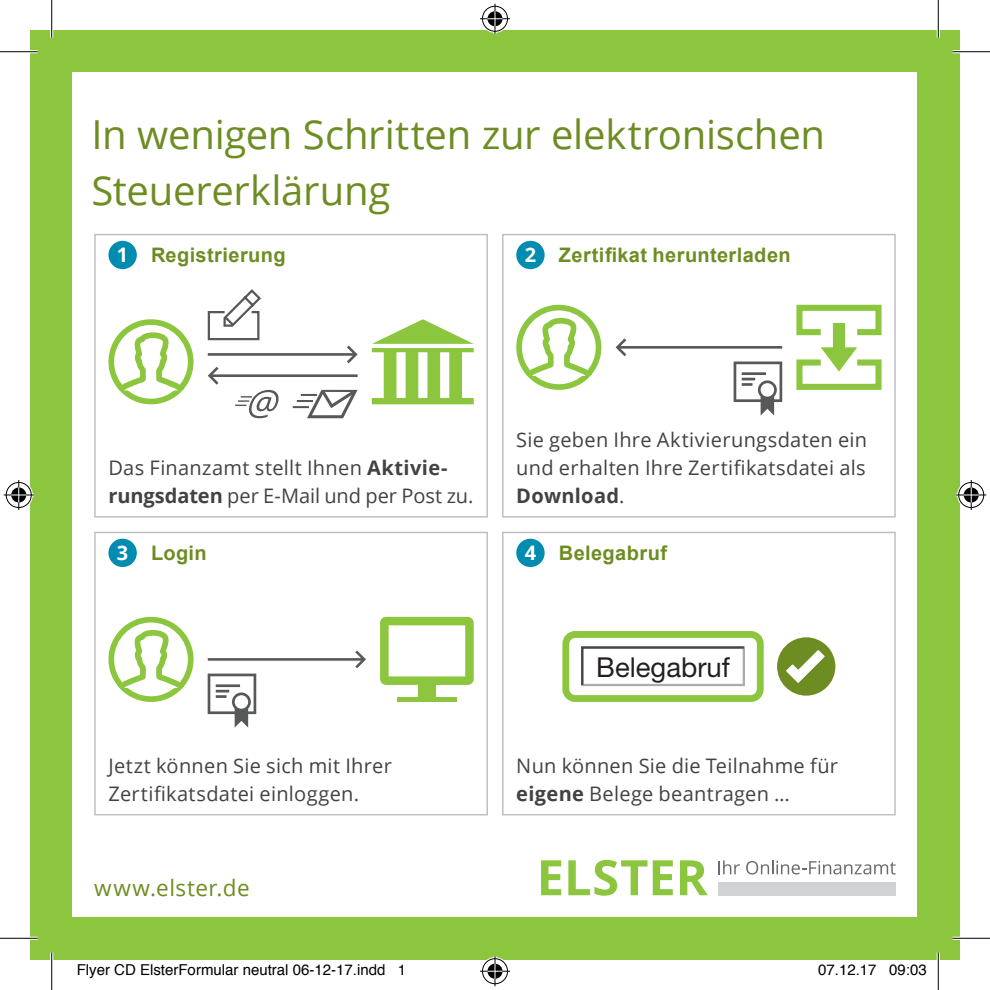
<style>
.page{position:relative;width:990px;height:990px;background:#fff}
.page>*{position:absolute;margin:0;border:0;box-sizing:border-box;transform-origin:0 0}
.t1{font:40px/56.8px "Open Sans";letter-spacing:-.005em;color:#6d8d23}
.t2{font:27.5px "Helvetica Neue";color:#231f20}
.t3{font:22.5px "Open Sans";letter-spacing:.02em;color:#6d8d23}
.t4{font:20px/28.2px "Open Sans";letter-spacing:.015em;color:#414243}
.t5{font:700 20px "Arial";letter-spacing:.02em;color:#6d8d23}
.t6{font:700 20px "Open Sans";color:#fff}
.t7{font:15px "Helvetica";color:#000}
.s1{font-weight:700}
</style>
<div class="page">
<div style="left:30px;top:30px;width:929px;height:929px;background:#8bc63e"></div>
<div style="left:73px;top:73px;width:843px;height:843px;background:#fff"></div>
<svg style="left:581px;top:646px;width:164px;height:41px"></svg>
<div style="left:562px;top:631px;width:201px;height:70px;border:7px solid #8bc63e;border-radius:9px"></div>
<div style="left:776px;top:637px;width:59px;height:58px;background:#6d8d23;border-radius:50%"></div>
<svg style="left:786px;top:650px;width:38px;height:32px"></svg>
<svg style="left:108px;top:319px;width:85px;height:85px"></svg>
<svg style="left:208px;top:289px;width:53px;height:51px"></svg>
<svg style="left:235px;top:390px;width:43px;height:28px"></svg>
<svg style="left:733px;top:361px;width:49px;height:54px"></svg>
<div style="left:371px;top:398px;width:102px;height:6px;background:#8bc63e"></div>
<hr style="left:371px;top:348px;width:102px;height:4px;background:#8bc63e">
<svg style="left:372px;top:319px;width:101px;height:25px"></svg>
<div style="left:383px;top:350px;width:13px;height:50px;background:#8bc63e"></div>
<div style="left:405px;top:350px;width:13px;height:50px;background:#8bc63e"></div>
<div style="left:427px;top:350px;width:13px;height:50px;background:#8bc63e"></div>
<div style="left:449px;top:350px;width:13px;height:50px;background:#8bc63e"></div>
<svg style="left:516px;top:305px;width:85px;height:85px"></svg>
<svg style="left:293px;top:390px;width:64px;height:28px"></svg>
<svg style="left:796px;top:305px;width:85px;height:85px"></svg>
<svg style="left:380px;top:616px;width:93px;height:68px"></svg>
<div style="left:418px;top:680px;width:17px;height:21px;background:#8bc63e"></div>
<hr style="left:397px;top:697px;width:59px;height:4px;background:#8bc63e">
<svg style="left:108px;top:616px;width:85px;height:85px"></svg>
<svg style="left:344px;top:345px;width:14px;height:19px"></svg>
<hr style="left:208px;top:353px;width:147px;height:2px;background:#57585a">
<svg style="left:207px;top:367px;width:12px;height:18px"></svg>
<hr style="left:210px;top:374px;width:147px;height:3px;background:#57585a">
<svg style="left:615px;top:338px;width:14px;height:19px"></svg>
<hr style="left:617px;top:346px;width:165px;height:2px;background:#57585a">
<svg style="left:207px;top:673px;width:49px;height:54px"></svg>
<svg style="left:352px;top:650px;width:14px;height:19px"></svg>
<hr style="left:208px;top:658px;width:155px;height:2px;background:#57585a">
<div style="left:94px;top:234px;width:394px;height:283px;border:1px solid #bcbdc0"></div>
<div style="left:94px;top:531px;width:394px;height:284px;border:1px solid #bcbdc0"></div>
<div style="left:502px;top:234px;width:393px;height:283px;border:1px solid #bcbdc0"></div>
<div style="left:502px;top:531px;width:393px;height:284px;border:1px solid #bcbdc0"></div>
<div style="left:108px;top:241px;width:29px;height:28px;background:#008bb0;border-radius:50%"></div>
<svg style="left:541px;top:860px;width:20px;height:35px"></svg>
<svg style="left:568px;top:859px;width:104px;height:36px"></svg>
<svg style="left:680px;top:860px;width:27px;height:35px"></svg>
<div style="left:718px;top:881px;width:177px;height:14px;background:#d1d2d4"></div>
<svg style="left:718px;top:860px;width:21px;height:14px"></svg>
<svg style="left:746px;top:860px;width:149px;height:14px"></svg>
<div style="left:516px;top:241px;width:28px;height:28px;background:#008bb0;border-radius:50%"></div>
<div style="left:516px;top:538px;width:28px;height:29px;background:#008bb0;border-radius:50%"></div>
<div style="left:108px;top:538px;width:29px;height:29px;background:#008bb0;border-radius:50%"></div>
<hr style="left:0;top:50px;width:38px;height:3px;background:#fff">
<hr style="left:952px;top:50px;width:37px;height:3px;background:#fff">
<hr style="left:0;top:936px;width:38px;height:3px;background:#fff">
<hr style="left:952px;top:936px;width:37px;height:3px;background:#fff">
<hr style="left:50px;top:0;width:3px;height:38px;background:#fff">
<hr style="left:50px;top:952px;width:3px;height:37px;background:#fff">
<hr style="left:936px;top:0;width:3px;height:38px;background:#fff">
<hr style="left:936px;top:952px;width:3px;height:37px;background:#fff">
<hr style="left:0;top:51px;width:38px;height:1px;background:#000">
<hr style="left:952px;top:51px;width:37px;height:1px;background:#000">
<hr style="left:0;top:937px;width:38px;height:1px;background:#000">
<hr style="left:952px;top:937px;width:37px;height:1px;background:#000">
<hr style="left:51px;top:0;width:1px;height:38px;background:#000">
<hr style="left:51px;top:952px;width:1px;height:37px;background:#000">
<hr style="left:937px;top:0;width:1px;height:38px;background:#000">
<hr style="left:937px;top:952px;width:1px;height:37px;background:#000">
<div style="left:481px;top:5px;width:28px;height:28px;border:3px solid #fff;border-radius:50%"></div>
<hr style="left:480px;top:17px;width:30px;height:3px;background:#fff">
<hr style="left:493px;top:4px;width:3px;height:30px;background:#fff">
<div style="left:486px;top:10px;width:18px;height:18px;border:3px solid #fff;border-radius:50%"></div>
<div style="left:482px;top:6px;width:25px;height:26px;border:1px solid #000;border-radius:50%"></div>
<hr style="left:480px;top:18px;width:30px;height:1px;background:#000">
<hr style="left:494px;top:4px;width:1px;height:30px;background:#000">
<svg style="left:487px;top:11px;width:15px;height:15px"></svg>
<div style="left:481px;top:956px;width:28px;height:28px;border:3px solid #fff;border-radius:50%"></div>
<hr style="left:480px;top:969px;width:30px;height:3px;background:#fff">
<hr style="left:493px;top:955px;width:3px;height:30px;background:#fff">
<div style="left:486px;top:961px;width:18px;height:18px;border:3px solid #fff;border-radius:50%"></div>
<div style="left:482px;top:958px;width:25px;height:25px;border:1px solid #000;border-radius:50%"></div>
<hr style="left:480px;top:970px;width:30px;height:1px;background:#000">
<hr style="left:494px;top:955px;width:1px;height:30px;background:#000">
<svg style="left:487px;top:963px;width:15px;height:15px"></svg>
<div style="left:5px;top:481px;width:28px;height:28px;border:3px solid #fff;border-radius:50%"></div>
<hr style="left:4px;top:493px;width:30px;height:3px;background:#fff">
<hr style="left:17px;top:480px;width:3px;height:30px;background:#fff">
<div style="left:10px;top:486px;width:18px;height:18px;border:3px solid #fff;border-radius:50%"></div>
<div style="left:6px;top:482px;width:26px;height:25px;border:1px solid #000;border-radius:50%"></div>
<hr style="left:4px;top:494px;width:30px;height:1px;background:#000">
<hr style="left:18px;top:480px;width:1px;height:30px;background:#000">
<svg style="left:11px;top:487px;width:15px;height:15px"></svg>
<div style="left:956px;top:481px;width:28px;height:28px;border:3px solid #fff;border-radius:50%"></div>
<hr style="left:955px;top:493px;width:30px;height:3px;background:#fff">
<hr style="left:969px;top:480px;width:3px;height:30px;background:#fff">
<div style="left:961px;top:486px;width:18px;height:18px;border:3px solid #fff;border-radius:50%"></div>
<div style="left:958px;top:482px;width:25px;height:25px;border:1px solid #000;border-radius:50%"></div>
<hr style="left:955px;top:494px;width:30px;height:1px;background:#000">
<hr style="left:970px;top:480px;width:1px;height:30px;background:#000">
<svg style="left:963px;top:487px;width:15px;height:15px"></svg>
<h1 class="t1" style="left:91px;top:105px;width:735px">In wenigen Schritten zur elektronischen<br>Steuererklärung</h1>
<p class="t6" style="left:117px;top:241px;width:13px">1</p>
<p class="t5" style="left:558px;top:242px;width:233px">Zertifikat herunterladen</p>
<p class="t6" style="left:524px;top:241px;width:13px">2</p>
<p class="t5" style="left:151px;top:242px;width:136px">Registrierung</p>
<p class="t4" style="left:108px;top:453px;width:366px">Das Finanzamt stellt Ihnen <span class="s1">Aktivie&shy;rungsdaten</span> per E-Mail und per Post zu.</p>
<p class="t4" style="left:516px;top:424px;width:352px;text-align:justify">Sie geben Ihre Aktivierungsdaten ein und erhalten Ihre Zertifikatsdatei als <span class="s1">Download</span>.</p>
<p class="t6" style="left:117px;top:538px;width:13px">3</p>
<p class="t6" style="left:524px;top:538px;width:13px">4</p>
<p class="t5" style="left:151px;top:539px;width:57px">Login</p>
<p class="t5" style="left:558px;top:539px;width:110px">Belegabruf</p>
<h2 class="t2" style="left:596px;top:647px;width:135px">Belegabruf</h2>
<p class="t4" style="left:108px;top:750px;width:285px">Jetzt können Sie sich mit Ihrer<br>Zertifikatsdatei einloggen.</p>
<p class="t3" style="left:94px;top:871px;width:157px">www.elster.de</p>
<p class="t4" style="left:516px;top:750px;width:323px">Nun können Sie die Teilnahme für <span class="s1">eigene</span> Belege beantragen …</p>
<p class="t7" style="left:77px;top:957px;width:331px">Flyer CD ElsterFormular neutral 06-12-17.indd 1</p>
<p class="t7" style="left:818px;top:957px;width:110px">07.12.17 09:03</p>
</div>
